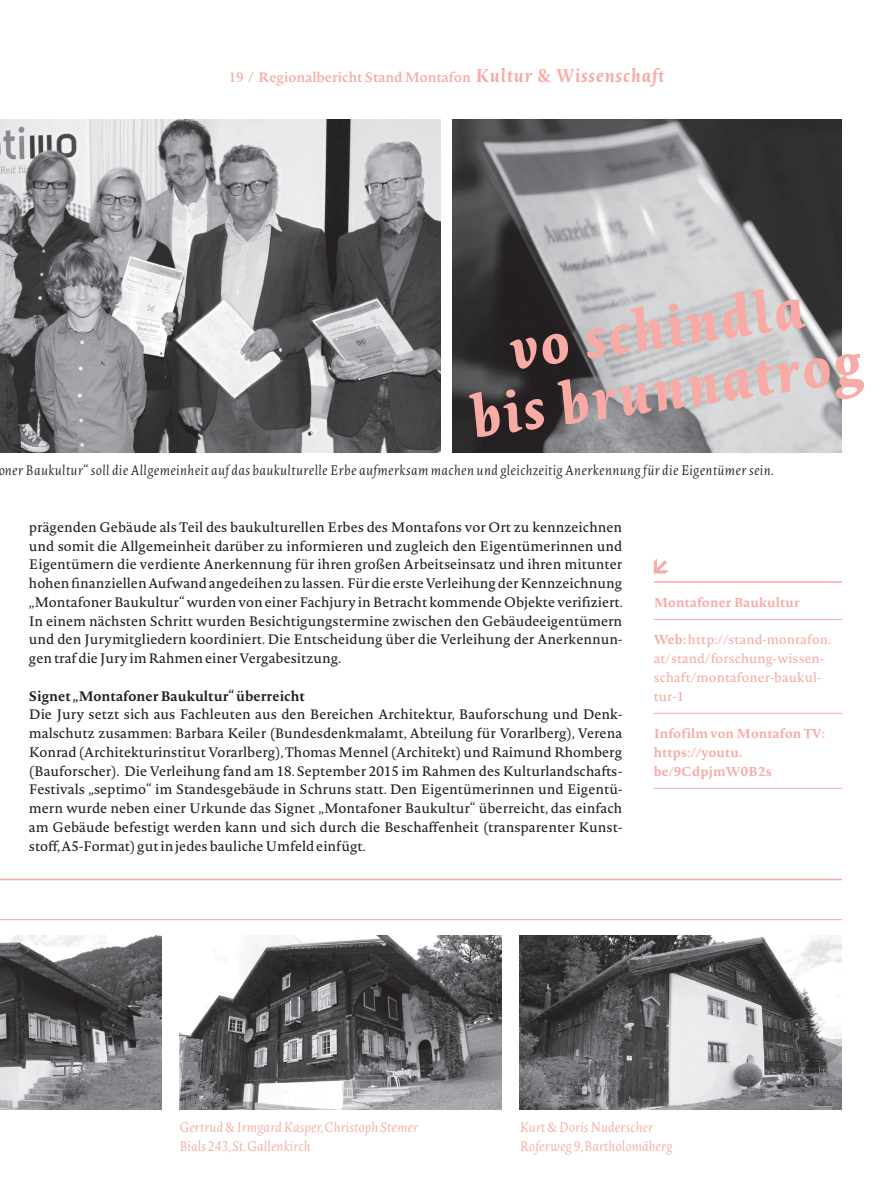
<style>
.page{position:relative;width:893px;height:1191px;background:#fff}
.page>*{position:absolute;margin:0;border:0;box-sizing:border-box;transform-origin:0 0}
.t1{font:italic 800 56.4px/61.7px "Novel Pro";color:#f8aaa5;text-align:center}
.t2{font:13.5px/18.8px "Novel Pro";color:#231f20;text-align:justify}
.t3{font:italic 200 13.5px "Novel Pro";letter-spacing:.02em;color:#231f20}
.t4{font:italic 200 13.5px/18.8px "Novel Pro";color:#f8aaa5}
.t5{font:600 13.5px "Novel Pro";color:#f8aaa5}
.t6{font:700 13.5px "Novel Pro";color:#231f20}
.t7{font:12.75px/18.8px "Novel Pro";letter-spacing:.015em;color:#f8aaa5}
.t8{font:700 12.75px/18.8px "Novel Pro";letter-spacing:.015em;color:#f8aaa5}
.s1{font-weight:400}
.s2{font-weight:700;font-style:italic;font-size:18px}
.s3{font-weight:700}
</style>
<div class="page">
<img style="left:452px;top:119px;width:390px;height:333px">
<img style="left:0;top:119px;width:440px;height:333px">
<hr style="left:0;top:878px;width:842px;height:2px;background:#f8aaa5">
<hr style="left:0;top:919px;width:842px;height:1px;background:#f8aaa5">
<img style="left:0;top:935px;width:161px;height:175px">
<img style="left:179px;top:935px;width:322px;height:175px">
<img style="left:520px;top:935px;width:322px;height:175px">
<hr style="left:654px;top:581px;width:188px;height:2px;background:#f8aaa5">
<hr style="left:654px;top:619px;width:188px;height:1px;background:#f8aaa5">
<hr style="left:654px;top:713px;width:188px;height:1px;background:#f8aaa5">
<hr style="left:654px;top:788px;width:188px;height:1px;background:#f8aaa5">
<svg style="left:654px;top:559px;width:15px;height:14px"></svg>
<p class="t5" style="left:229px;top:67px;width:437px"><span class="s1">19</span> / Regionalbericht Stand Montafon <span class="s2">Kultur &amp; Wissenschaft</span></p>
<h1 class="t1" style="left:458px;top:323px;width:395px;rotate:-8deg">vo schindla<br>bis brunnatrog</h1>
<p class="t3" style="left:-2px;top:460px;width:777px">oner Baukultur“ soll die Allgemeinheit auf das baukulturelle Erbe aufmerksam machen und gleichzeitig Anerkennung für die Eigentümer sein.</p>
<p class="t2" style="left:29px;top:517px;width:595px">prägenden Gebäude als Teil des baukulturellen Erbes des Montafons vor Ort zu kennzeichnen und somit die Allgemeinheit darüber zu informieren und zugleich den Eigentümerinnen und Eigentümern die verdiente Anerkennung für ihren großen Arbeitseinsatz und ihren mitunter hohen finanziellen Aufwand angedeihen zu lassen. Für die erste Verleihung der Kennzeichnung „Montafoner Baukultur“ wurden von einer Fachjury in Betracht kommende Objekte verifiziert.<br>In einem nächsten Schritt wurden Besichtigungstermine zwischen den Gebäudeeigentümern und den Jurymitgliedern koordiniert. Die Entscheidung über die Verleihung der Anerkennun&shy;gen traf die Jury im Rahmen einer Vergabesitzung.</p>
<p class="t6" style="left:29px;top:685px;width:278px">Signet „Montafoner Baukultur“ überreicht</p>
<p class="t2" style="left:29px;top:704px;width:595px">Die Jury setzt sich aus Fachleuten aus den Bereichen Architektur, Bauforschung und Denk&shy;malschutz zusammen: Barbara Keiler (Bundesdenkmalamt, Abteilung für Vorarlberg), Verena Konrad (Architekturinstitut Vorarlberg), Thomas Mennel (Architekt) und Raimund Rhomberg (Bauforscher). Die Verleihung fand am 18. September 2015 im Rahmen des Kulturlandschafts-Festivals „septimo“ im Standesgebäude in Schruns statt. Den Eigentümerinnen und Eigentü&shy;mern wurde neben einer Urkunde das Signet „Montafoner Baukultur“ überreicht, das einfach am Gebäude befestigt werden kann und sich durch die Beschaffenheit (transparenter Kunst&shy;stoff, A5-Format) gut in jedes bauliche Umfeld einfügt.</p>
<p class="t8" style="left:654px;top:592px;width:147px">Montafoner Baukultur</p>
<p class="t7" style="left:654px;top:630px;width:179px"><span class="s3">Web:</span> http://stand-montafon. at/stand/forschung-wissen&shy;schaft/montafoner-baukul&shy;tur-1</p>
<p class="t8" style="left:654px;top:723px;width:173px">Infofilm von Montafon TV: https://youtu. be/9CdpjmW0B2s</p>
<p class="t4" style="left:179px;top:1117px;width:241px">Gertrud &amp; Irmgard Kasper, Christoph Stemer<br>Bials 243, St. Gallenkirch</p>
<p class="t4" style="left:520px;top:1117px;width:154px">Kurt &amp; Doris Nuderscher<br>Roferweg 9, Bartholomäberg</p>
</div>
